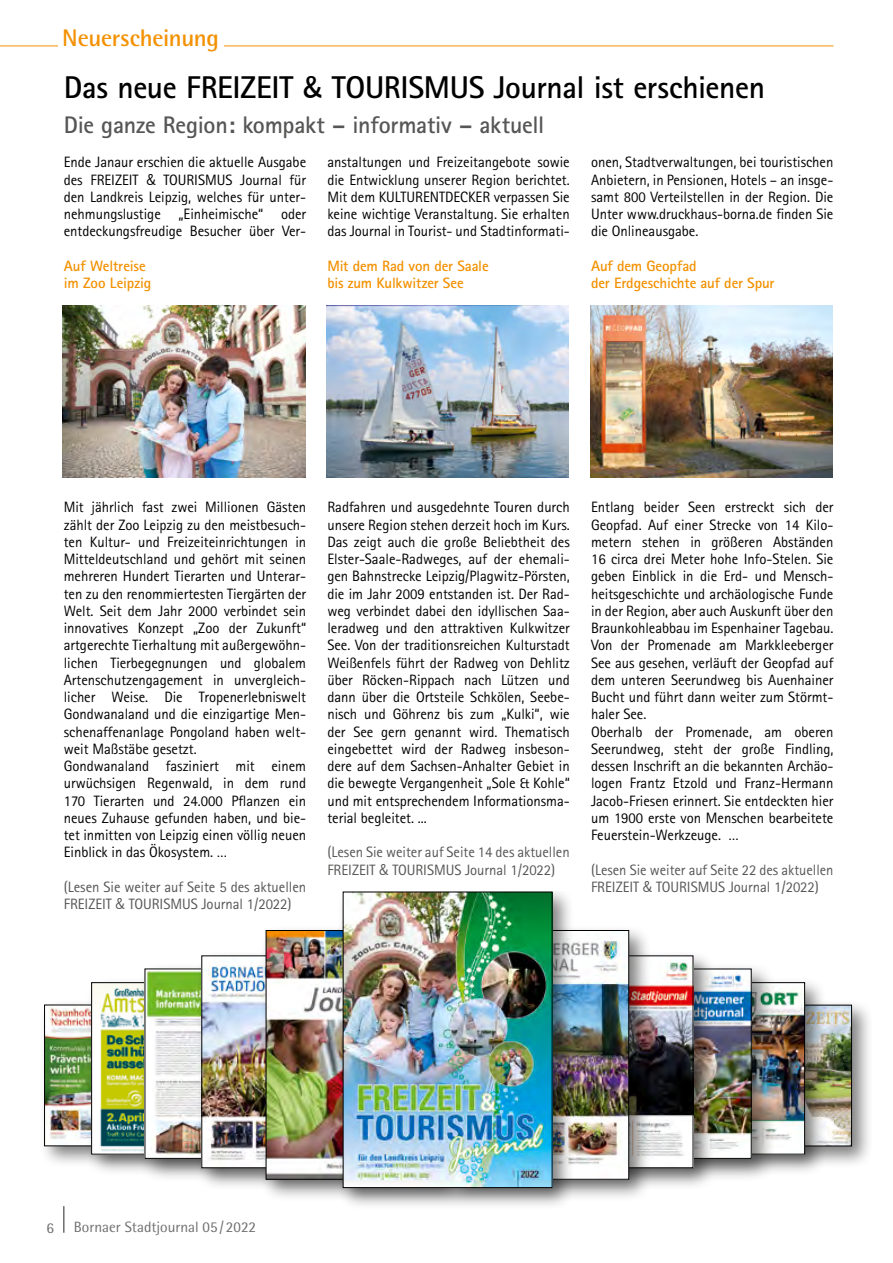
<style>
.page{position:relative;width:893px;height:1263px;background:#fff}
.page>*{position:absolute;margin:0;border:0;box-sizing:border-box;transform-origin:0 0}
.t1{font:700 31.5px "Rotis Sans Serif";letter-spacing:-.01em;color:#000}
.t2{font:700 24px "Rotis Sans Serif";letter-spacing:-.01em;color:#565655}
.t3{font:700 24px "Rotis Semi Sans";letter-spacing:-.01em;color:#f39100}
.t4{font:15px/17.2px "Rotis Sans Serif";letter-spacing:-.005em;color:#000;text-align:justify}
.t5{font:15px/17.2px "Rotis Sans Serif";letter-spacing:-.005em;color:#565655}
.t6{font:700 15px/17.2px "Rotis Sans Serif";letter-spacing:-.01em;color:#f39100}
.t7{font:15px "Rotis Semi Sans";color:#6e6e6e}
.s1{font-family:"News Gothic BT";font-weight:600;font-size:30px}
.s2{font-family:"News Gothic BT"}
</style>
<div class="page">
<hr style="left:63px;top:1206px;width:2px;height:27px;background:#6e6e6e">
<hr style="left:0;top:46px;width:833px;height:1px;background:#f39100">
<div style="left:58px;top:28px;width:165px;height:27px;background:#fff"></div>
<div style="left:39px;top:999px;width:128px;height:169px;background:#000;opacity:.5"></div>
<img style="left:46px;top:1007px;width:40px;height:137px">
<div style="left:44px;top:1005px;width:100px;height:141px;border:1px solid #000"></div>
<div style="left:86px;top:977px;width:150px;height:200px;background:#000;opacity:.5"></div>
<img style="left:93px;top:984px;width:46px;height:168px">
<div style="left:91px;top:982px;width:122px;height:172px;border:1px solid #000"></div>
<div style="left:139px;top:963px;width:165px;height:220px;background:#000;opacity:.5"></div>
<img style="left:147px;top:971px;width:49px;height:185px">
<div style="left:196px;top:950px;width:178px;height:241px;background:#000;opacity:.5"></div>
<img style="left:204px;top:958px;width:56px;height:208px">
<div style="left:260px;top:924px;width:205px;height:278px;background:#000;opacity:.5"></div>
<img style="left:268px;top:932px;width:69px;height:245px">
<div style="left:746px;top:999px;width:127px;height:170px;background:#000;opacity:.5"></div>
<img style="left:827px;top:1007px;width:23px;height:137px">
<div style="left:752px;top:1005px;width:100px;height:141px;border:1px solid #000"></div>
<div style="left:677px;top:977px;width:150px;height:200px;background:#000;opacity:.5"></div>
<img style="left:776px;top:984px;width:27px;height:168px">
<div style="left:683px;top:982px;width:122px;height:172px;border:1px solid #000"></div>
<div style="left:611px;top:963px;width:165px;height:221px;background:#000;opacity:.5"></div>
<img style="left:716px;top:971px;width:33px;height:185px">
<div style="left:538px;top:950px;width:178px;height:241px;background:#000;opacity:.5"></div>
<img style="left:651px;top:958px;width:40px;height:208px">
<div style="left:447px;top:924px;width:204px;height:278px;background:#000;opacity:.5"></div>
<img style="left:575px;top:932px;width:52px;height:245px">
<div style="left:337px;top:892px;width:238px;height:318px;background:#000;opacity:.5"></div>
<img style="left:345px;top:894px;width:205px;height:292px">
<div style="left:343px;top:892px;width:209px;height:296px;border:1px solid #000"></div>
<img style="left:590px;top:305px;width:242px;height:173px">
<img style="left:63px;top:305px;width:242px;height:173px">
<img style="left:326px;top:305px;width:243px;height:173px">
<h2 class="t3" style="left:62px;top:23px;width:158px">Neuerscheinung</h2>
<h1 class="t1" style="left:64px;top:68px;width:703px">Das neue FREIZEIT <span class="s1">&amp;</span> TOURISMUS Journal ist erschienen</h1>
<h2 class="t2" style="left:64px;top:109px;width:482px">Die ganze Region: kompakt – informativ – aktuell</h2>
<p class="t4" style="left:64px;top:153px;width:244px">Ende Janaur erschien die aktuelle Ausgabe des FREIZEIT <span class="s2">&amp;</span> TOURISMUS Journal für den Landkreis Leipzig, welches für unter&shy;nehmungslustige „Einheimische“ oder entdeckungsfreudige Besucher über Ver-</p>
<p class="t4" style="left:327px;top:153px;width:244px">anstaltungen und Freizeitangebote sowie die Entwicklung unserer Region berichtet.<br>Mit dem KULTURENTDECKER verpassen Sie keine wichtige Veranstaltung. Sie erhalten das Journal in Tourist- und Stadtinformati-</p>
<p class="t4" style="left:591px;top:153px;width:244px">onen, Stadtverwaltungen, bei touristischen Anbietern, in Pensionen, Hotels – an insge&shy;samt 800 Verteilstellen in der Region. Die Unter www.druckhaus-borna.de finden Sie die Onlineausgabe.</p>
<p class="t6" style="left:64px;top:257px;width:89px">Auf Weltreise im Zoo Leipzig</p>
<p class="t6" style="left:327px;top:257px;width:163px">Mit dem Rad von der Saale bis zum Kulkwitzer See</p>
<p class="t6" style="left:591px;top:257px;width:185px">Auf dem Geopfad<br>der Erdgeschichte auf der Spur</p>
<p class="t4" style="left:64px;top:498px;width:244px;text-align:left">Mit jährlich fast zwei Millionen Gästen zählt der Zoo Leipzig zu den meistbesuch&shy;ten Kultur- und Freizeiteinrichtungen in Mitteldeutschland und gehört mit seinen mehreren Hundert Tierarten und Unterar&shy;ten zu den renommiertesten Tiergärten der Welt. Seit dem Jahr 2000 verbindet sein innovatives Konzept „Zoo der Zukunft“ artgerechte Tierhaltung mit außergewöhn&shy;lichen Tierbegegnungen und globalem Artenschutzengagement in unvergleich&shy;licher Weise. Die Tropenerlebniswelt Gondwanaland und die einzigartige Men&shy;schenaffenanlage Pongoland haben welt&shy;weit Maßstäbe gesetzt.<br>Gondwanaland fasziniert mit einem urwüchsigen Regenwald, in dem rund 170 Tierarten und 24.000 Pflanzen ein neues Zuhause gefunden haben, und bie&shy;tet inmitten von Leipzig einen völlig neuen Einblick in das Ökosystem. …</p>
<p class="t5" style="left:64px;top:878px;width:244px">(Lesen Sie weiter auf Seite 5 des aktuellen<br>FREIZEIT <span class="s2">&amp;</span> TOURISMUS Journal 1/2022)</p>
<p class="t4" style="left:327px;top:498px;width:244px">Radfahren und ausgedehnte Touren durch unsere Region stehen derzeit hoch im Kurs.<br>Das zeigt auch die große Beliebtheit des Elster-Saale-Radweges, auf der ehemali&shy;gen Bahnstrecke Leipzig/Plagwitz-Pörsten, die im Jahr 2009 entstanden ist. Der Rad&shy;weg verbindet dabei den idyllischen Saa&shy;leradweg und den attraktiven Kulkwitzer See. Von der traditionsreichen Kulturstadt Weißenfels führt der Radweg von Dehlitz über Röcken-Rippach nach Lützen und dann über die Ortsteile Schkölen, Seebe&shy;nisch und Göhrenz bis zum „Kulki“, wie der See gern genannt wird. Thematisch eingebettet wird der Radweg insbeson&shy;dere auf dem Sachsen-Anhalter Gebiet in die bewegte Vergangenheit „Sole &amp; Kohle“ und mit entsprechendem Informationsma&shy;terial begleitet. ...</p>
<p class="t5" style="left:327px;top:843px;width:244px">(Lesen Sie weiter auf Seite 14 des aktuellen<br>FREIZEIT <span class="s2">&amp;</span> TOURISMUS Journal 1/2022)</p>
<p class="t4" style="left:591px;top:498px;width:244px;text-align:left">Entlang beider Seen erstreckt sich der Geopfad. Auf einer Strecke von 14 Kilo&shy;metern stehen in größeren Abständen 16 circa drei Meter hohe Info-Stelen. Sie geben Einblick in die Erd- und Mensch&shy;heitsgeschichte und archäologische Funde in der Region, aber auch Auskunft über den Braunkohleabbau im Espenhainer Tagebau.<br>Von der Promenade am Markkleeberger See aus gesehen, verläuft der Geopfad auf dem unteren Seerundweg bis Auenhainer Bucht und führt dann weiter zum Störmt&shy;haler See.<br>Oberhalb der Promenade, am oberen Seerundweg, steht der große Findling, dessen Inschrift an die bekannten Archäo&shy;logen Frantz Etzold und Franz-Hermann Jacob-Friesen erinnert. Sie entdeckten hier um 1900 erste von Menschen bearbeitete Feuerstein-Werkzeuge. …</p>
<p class="t5" style="left:591px;top:861px;width:244px">(Lesen Sie weiter auf Seite 22 des aktuellen<br>FREIZEIT <span class="s2">&amp;</span> TOURISMUS Journal 1/2022)</p>
<p class="t7" style="left:46px;top:1219px;width:9px">6</p>
<p class="t7" style="left:74px;top:1218px;width:184px">Bornaer Stadtjournal 05/2022</p>
</div>
